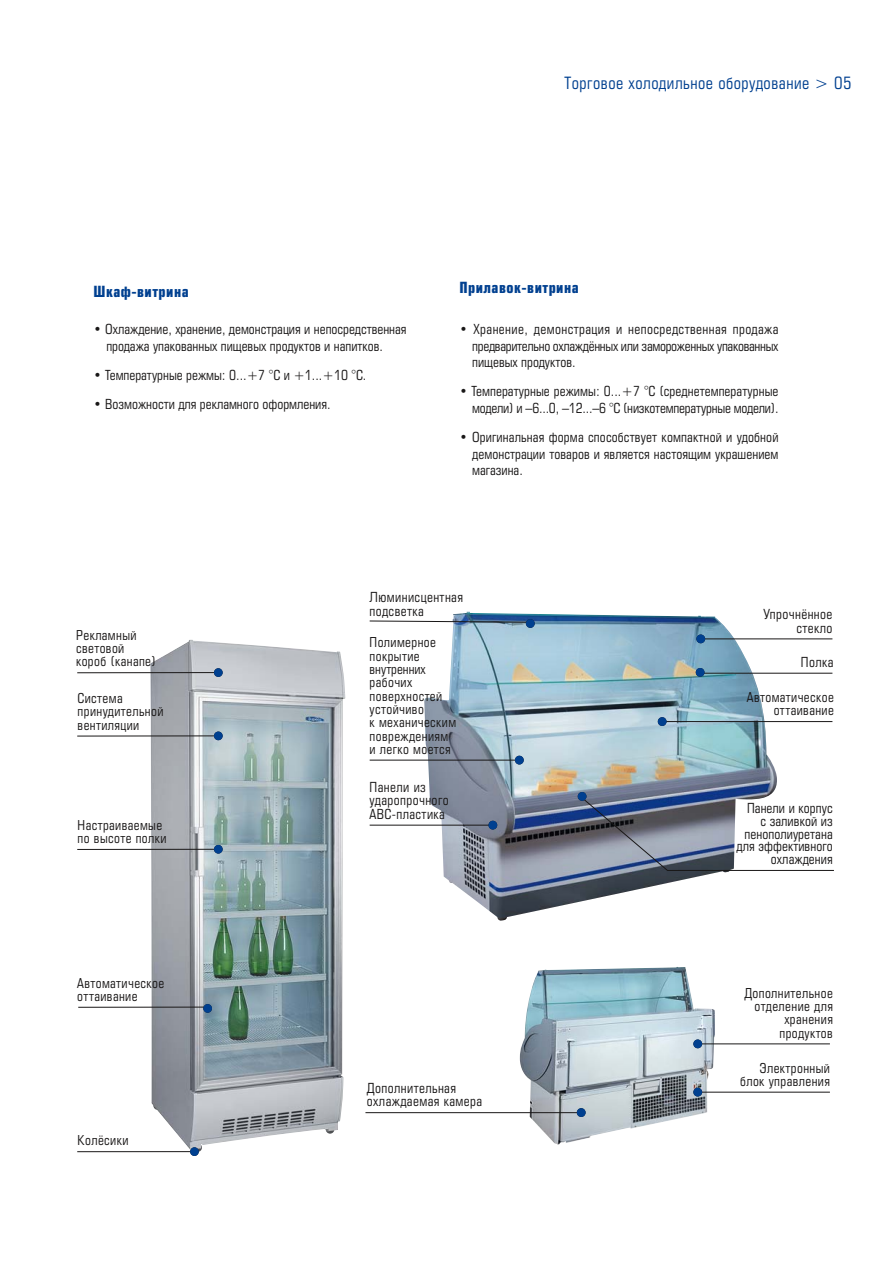
<style>
.page{position:relative;width:893px;height:1263px;background:#fff}
.page>*{position:absolute;margin:0;border:0;box-sizing:border-box;transform-origin:0 0}
.t1{font:16.5px "Europe Cond";letter-spacing:.03em;color:#004090}
.t2{font:700 15px "Europe Cond";letter-spacing:.03em;color:#004090}
.t3{font:13.5px/16.5px "Europe Cond";letter-spacing:.005em;color:#191717;text-align:justify}
.t4{font:13.5px/13.5px "Europe Cond";letter-spacing:.03em;color:#191717}
.t5{font:13.35px/13.4px "Europe Cond";letter-spacing:.03em;color:#191717}
</style>
<div class="page">
<img style="left:520px;top:967px;width:194px;height:177px">
<img style="left:424px;top:612px;width:353px;height:309px">
<img style="left:150px;top:640px;width:195px;height:510px">
<hr style="left:77px;top:735px;width:141px;height:2px;background:#191717">
<div style="left:214px;top:732px;width:9px;height:8px;background:#004090;border-radius:50%"></div>
<hr style="left:77px;top:672px;width:141px;height:1px;background:#191717">
<div style="left:214px;top:668px;width:9px;height:9px;background:#004090;border-radius:50%"></div>
<hr style="left:77px;top:849px;width:141px;height:1px;background:#191717">
<div style="left:214px;top:845px;width:9px;height:9px;background:#004090;border-radius:50%"></div>
<hr style="left:78px;top:1007px;width:127px;height:1px;background:#191717">
<div style="left:203px;top:1004px;width:9px;height:9px;background:#004090;border-radius:50%"></div>
<hr style="left:77px;top:1151px;width:117px;height:1px;background:#191717">
<div style="left:190px;top:1147px;width:9px;height:9px;background:#004090;border-radius:50%"></div>
<svg style="left:369px;top:620px;width:158px;height:3px"></svg>
<div style="left:526px;top:619px;width:8px;height:9px;background:#004090;border-radius:50%"></div>
<hr style="left:703px;top:673px;width:129px;height:1px;background:#191717">
<div style="left:695px;top:668px;width:9px;height:9px;background:#004090;border-radius:50%"></div>
<hr style="left:664px;top:721px;width:168px;height:1px;background:#191717">
<div style="left:657px;top:717px;width:9px;height:9px;background:#004090;border-radius:50%"></div>
<hr style="left:369px;top:825px;width:124px;height:1px;background:#191717">
<div style="left:488px;top:821px;width:9px;height:9px;background:#004090;border-radius:50%"></div>
<hr style="left:701px;top:638px;width:131px;height:1px;background:#191717">
<div style="left:696px;top:635px;width:9px;height:8px;background:#004090;border-radius:50%"></div>
<hr style="left:369px;top:760px;width:150px;height:1px;background:#191717">
<div style="left:515px;top:756px;width:8px;height:9px;background:#004090;border-radius:50%"></div>
<svg style="left:579px;top:795px;width:255px;height:76px"></svg>
<div style="left:577px;top:792px;width:9px;height:9px;background:#004090;border-radius:50%"></div>
<hr style="left:365px;top:1112px;width:216px;height:1px;background:#191717">
<div style="left:577px;top:1108px;width:8px;height:9px;background:#004090;border-radius:50%"></div>
<hr style="left:698px;top:1092px;width:131px;height:1px;background:#191717">
<div style="left:693px;top:1088px;width:9px;height:9px;background:#004090;border-radius:50%"></div>
<hr style="left:698px;top:1043px;width:131px;height:1px;background:#191717">
<div style="left:693px;top:1040px;width:9px;height:8px;background:#004090;border-radius:50%"></div>
<p class="t1" style="left:564px;top:77px;width:288px">Торговое холодильное оборудование &gt; 05</p>
<p class="t2" style="left:94px;top:285px;width:97px">Шкаф-витрина</p>
<p class="t2" style="left:459px;top:281px;width:121px">Прилавок-витрина</p>
<p class="t3" style="left:106px;top:322px;width:302px;text-indent:-13px">• Охлаждение, хранение, демонстрация и непосредственная продажа упакованных пищевых продуктов и напитков.</p>
<p class="t3" style="left:94px;top:367px;width:274px">• Температурные режмы: 0...+7 °С и +1...+10 °С.</p>
<p class="t3" style="left:94px;top:397px;width:238px">• Возможности для рекламного оформления.</p>
<p class="t3" style="left:472px;top:322px;width:308px;text-indent:-13px">• Хранение, демонстрация и непосредственная продажа предварительно охлаждённых или замороженных упакованных пищевых продуктов.</p>
<p class="t3" style="left:459px;top:384px;width:320px;text-align:right">• Температурные режимы: 0...+7 °С (среднетемпературные модели) и –6...0, –12...–6 °С (низкотемпературные модели).</p>
<p class="t3" style="left:472px;top:430px;width:308px;text-indent:-13px">• Оригинальная форма способствует компактной и удобной демонстрации товаров и является настоящим украшением магазина.</p>
<p class="t5" style="left:76px;top:629px;width:81px">Рекламный световой короб (канапе)</p>
<p class="t5" style="left:78px;top:692px;width:87px">Система принудительной вентиляции</p>
<p class="t5" style="left:78px;top:819px;width:90px">Настраиваемые по высоте полки</p>
<p class="t5" style="left:77px;top:977px;width:88px">Автоматическое оттаивание</p>
<p class="t5" style="left:78px;top:1135px;width:52px">Колёсики</p>
<p class="t4" style="left:369px;top:592px;width:95px">Люминисцентная подсветка</p>
<p class="t5" style="left:369px;top:637px;width:88px">Полимерное покрытие внутренних рабочих поверхностей устойчиво<br>к механическим повреждениям и легко моется</p>
<p class="t4" style="left:369px;top:781px;width:80px">Панели из ударопрочного<br>АВС-пластика</p>
<p class="t4" style="left:367px;top:1082px;width:117px">Дополнительная охлаждаемая камера</p>
<p class="t4" style="left:763px;top:608px;width:71px;text-align:right">Упрочнённое стекло</p>
<p class="t3" style="left:800px;top:655px;width:34px">Полка</p>
<p class="t5" style="left:747px;top:691px;width:88px;text-align:right">Автоматическое оттаивание</p>
<p class="t3" style="left:736px;top:803px;width:98px;line-height:12.8px;text-align:right">Панели и корпус<br>с заливкой из пенополиуретана для эффективного охлаждения</p>
<p class="t5" style="left:744px;top:987px;width:90px;text-align:right">Дополнительное отделение для хранения продуктов</p>
<p class="t5" style="left:740px;top:1062px;width:91px;text-align:right">Электронный блок управления</p>
</div>
